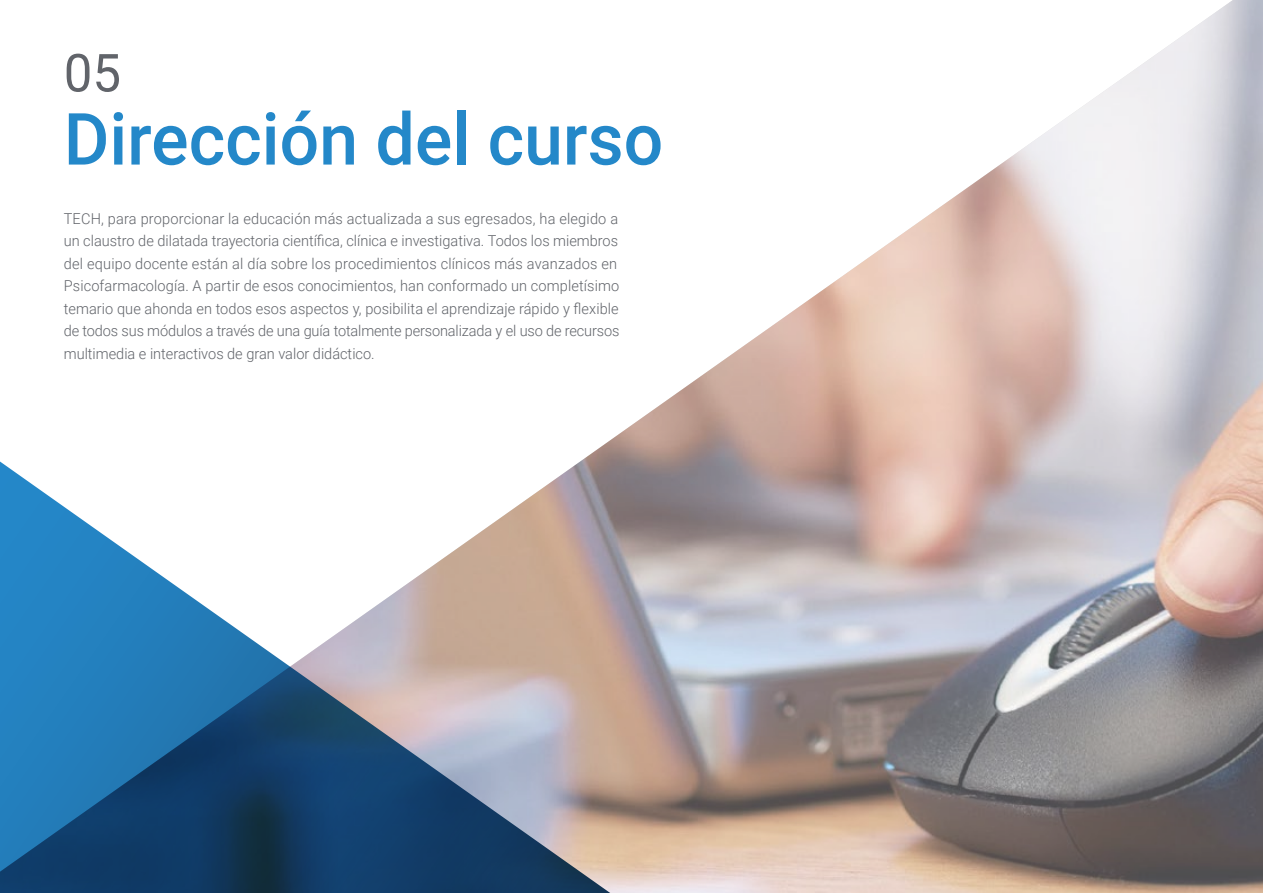
<style>
.page{position:relative;width:1263px;height:893px;background:#fff}
.page>*{position:absolute;margin:0;border:0;box-sizing:border-box;transform-origin:0 0}
.t1{font:500 72px "Roboto";color:#2488c9}
.t2{font:52.5px "Roboto";color:#61646a}
.t3{font:300 15px/22.5px "Roboto";letter-spacing:.005em;color:#61646a}
</style>
<div class="page">
<img style="left:602px;top:0;width:661px;height:893px">
<svg style="left:0;top:446px;width:640px;height:447px"></svg>
<h2 class="t2" style="left:64px;top:36px;width:59px">05</h2>
<h1 class="t1" style="left:64px;top:89px;width:601px">Dirección del curso</h1>
<p class="t3" style="left:64px;top:207px;width:557px">TECH, para proporcionar la educación más actualizada a sus egresados, ha elegido a un claustro de dilatada trayectoria científica, clínica e investigativa. Todos los miembros del equipo docente están al día sobre los procedimientos clínicos más avanzados en Psicofarmacología. A partir de esos conocimientos, han conformado un completísimo temario que ahonda en todos esos aspectos y, posibilita el aprendizaje rápido y flexible de todos sus módulos a través de una guía totalmente personalizada y el uso de recursos multimedia e interactivos de gran valor didáctico.</p>
</div>
